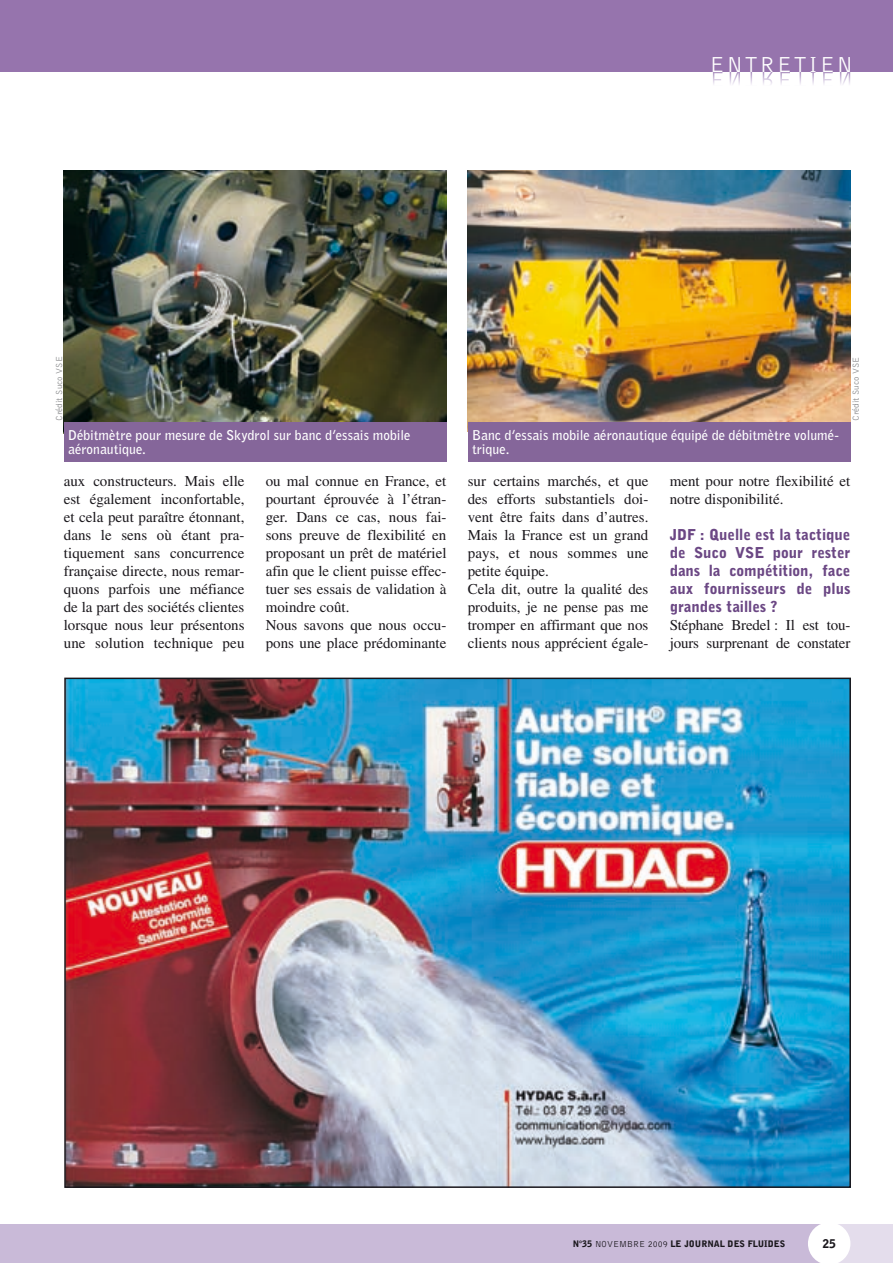
<style>
.page{position:relative;width:893px;height:1263px;background:#fff}
.page>*{position:absolute;margin:0;border:0;box-sizing:border-box;transform-origin:0 0}
.t1{font:15px/18px "Times";color:#1a171c}
.t2{font:900 15px/18px "Bell Gothic BT";color:#6b4784;text-align:justify}
.t3{font:700 13.5px/13.5px "Bell Gothic BT";letter-spacing:.01em;color:#fff}
.t4{font:900 12px "Bell Gothic BT";color:#1a171c}
.t5{font:900 9px "Bell Gothic BT";color:#1a171c}
.t6{font:9px "Bell Gothic BT";color:#87888a}
.t7{font:9px "Bell Gothic BT";color:#1a171c}
.s1{font-weight:900}
.s2{font-weight:400}
</style>
<div class="page">
<svg style="left:0;top:1224px;width:893px;height:39px;background:#ccbeda"></svg>
<div style="left:0;top:0;width:893px;height:72px;background:#9674ad"></div>
<img style="left:67px;top:681px;width:781px;height:504px">
<img style="left:64px;top:170px;width:382px;height:252px">
<div style="left:64px;top:422px;width:382px;height:40px;background:#85669a"></div>
<img style="left:468px;top:170px;width:382px;height:252px">
<div style="left:468px;top:422px;width:382px;height:40px;background:#85669a"></div>
<div style="left:713px;top:57px;width:137px;height:15px;background:#9674ad"></div>
<p class="t6" style="left:54px;top:421px;width:64px;rotate:-90deg">CRÉDIT SUCO VSE</p>
<p class="t3" style="left:68px;top:428px;width:344px">Débitmètre pour mesure de Skydrol sur banc d’essais mobile aéronautique.</p>
<p class="t3" style="left:472px;top:428px;width:368px">Banc d’essais mobile aéronautique équipé de débitmètre volumé&shy;trique.</p>
<p class="t6" style="left:850px;top:421px;width:64px;rotate:-90deg">CRÉDIT SUCO VSE</p>
<p class="t1" style="left:64px;top:472px;width:182px;text-align:justify">aux constructeurs. Mais elle est également inconfortable, et cela peut paraître étonnant, dans le sens où étant pra&shy;tiquement sans concurrence française directe, nous remar&shy;quons parfois une méfiance de la part des sociétés clientes lorsque nous leur présentons une solution technique peu</p>
<p class="t1" style="left:266px;top:472px;width:182px">ou mal connue en France, et pourtant éprouvée à l’étran&shy;ger. Dans ce cas, nous fai&shy;sons preuve de flexibilité en proposant un prêt de matériel afin que le client puisse effec&shy;tuer ses essais de validation à moindre coût.<br>Nous savons que nous occu&shy;pons une place prédominante</p>
<p class="t1" style="left:468px;top:472px;width:182px">sur certains marchés, et que des efforts substantiels doi&shy;vent être faits dans d’autres.<br>Mais la France est un grand pays, et nous sommes une petite équipe.<br>Cela dit, outre la qualité des produits, je ne pense pas me tromper en affirmant que nos clients nous apprécient égale-</p>
<p class="t1" style="left:670px;top:472px;width:182px">ment pour notre flexibilité et notre disponibilité.</p>
<p class="t2" style="left:670px;top:525px;width:182px">JDF : Quelle est la tactique de Suco VSE pour rester dans la compétition, face aux fournisseurs de plus grandes tailles ?</p>
<p class="t1" style="left:670px;top:616px;width:182px">Stéphane Bredel : Il est tou&shy;jours surprenant de constater</p>
<p class="t7" style="left:526px;top:1238px;width:102px"><span class="s1">N°35</span> S EPTEMBRE-OCTO</p>
<p class="t5" style="left:573px;top:1238px;width:214px">N°35 <span class="s2">NOVEMBRE 2009</span> LE JOURNAL DES FLUIDES</p>
<p class="t4" style="left:822px;top:1236px;width:14px">25</p>
</div>
